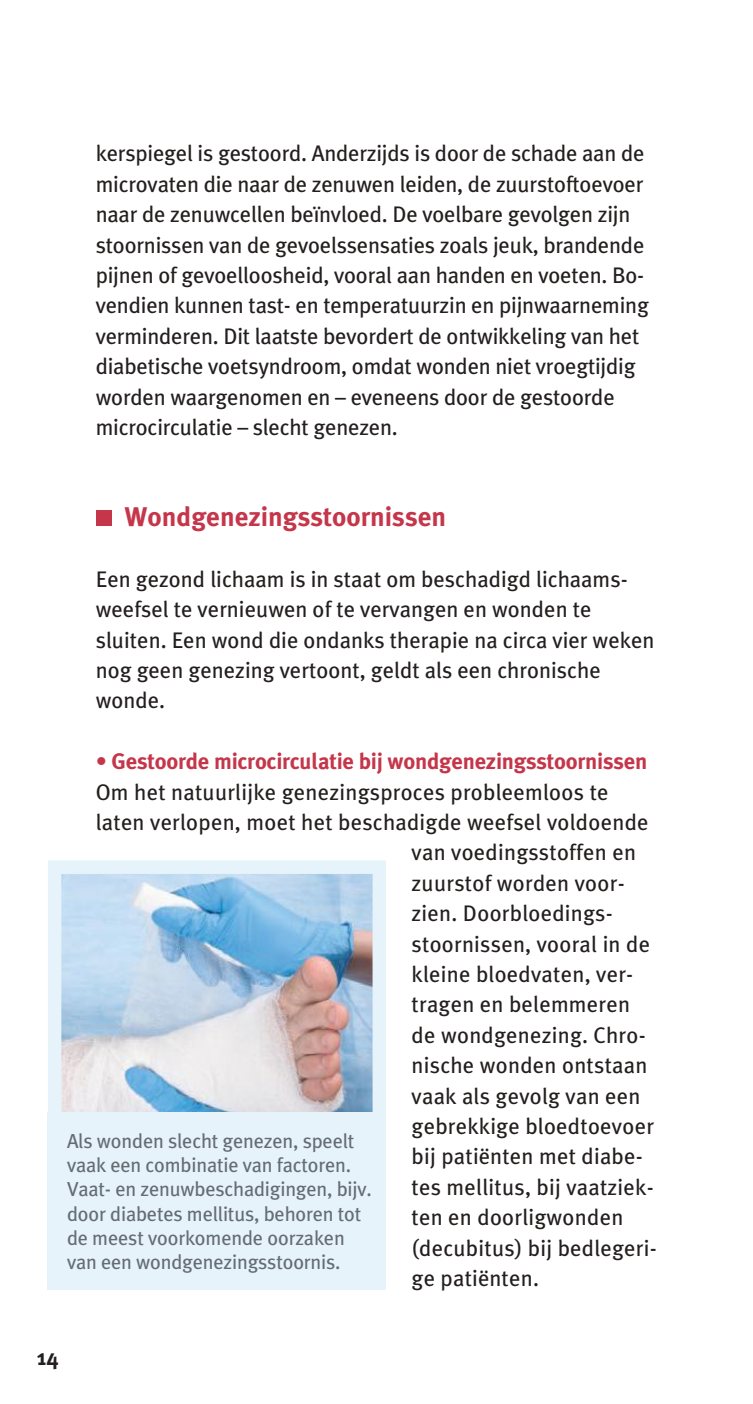
<style>
.page{position:relative;width:753px;height:1404px;background:#fff}
.page>*{position:absolute;margin:0;border:0;box-sizing:border-box;transform-origin:0 0}
.t1{font:700 27px "Meta Plus";color:#c5364a}
.t2{font:22.5px/30.4px "Meta Plus";color:#241f1f}
.t3{font:700 22.5px "Meta Plus";letter-spacing:-.01em;color:#c5364a}
.t4{font:700 22.5px "Meta Plus";color:#241f1f}
.t5{font:20.25px/24.3px "Meta Plus";letter-spacing:-.01em;color:#656d73}
</style>
<div class="page">
<div style="left:96px;top:510px;width:16px;height:16px;background:#c5364a"></div>
<img style="left:63px;top:875px;width:308px;height:236px">
<div style="left:48px;top:860px;width:338px;height:349px;border:14px solid #e6f3fb"></div>
<div style="left:48px;top:1111px;width:338px;height:177px;background:#e6f3fb"></div>
<p class="t2" style="left:96px;top:138px;width:554px">kerspiegel is gestoord. Anderzijds is door de schade aan de microvaten die naar de zenuwen leiden, de zuurstoftoevoer naar de zenuwcellen beïnvloed. De voelbare gevolgen zijn stoornissen van de gevoelssensaties zoals jeuk, brandende pijnen of gevoelloosheid, vooral aan handen en voeten. Bo&shy;vendien kunnen tast- en temperatuurzin en pijnwaarneming verminderen. Dit laatste bevordert de ontwikkeling van het diabetische voetsyndroom, omdat wonden niet vroegtijdig worden waargenomen en – eveneens door de gestoorde microcirculatie – slecht genezen.</p>
<p class="t1" style="left:124px;top:501px;width:323px">Wondgenezingsstoornissen</p>
<p class="t2" style="left:96px;top:563px;width:560px">Een gezond lichaam is in staat om beschadigd lichaams&shy;weefsel te vernieuwen of te vervangen en wonden te sluiten. Een wond die ondanks therapie na circa vier weken nog geen genezing vertoont, geldt als een chronische wonde.</p>
<p class="t3" style="left:96px;top:748px;width:553px">• Gestoorde microcirculatie bij wondgenezingsstoornissen</p>
<p class="t2" style="left:96px;top:776px;width:514px">Om het natuurlijke genezingsproces probleemloos te</p>
<p class="t2" style="left:96px;top:806px;width:554px">laten verlopen, moet het beschadigde weefsel voldoende</p>
<p class="t2" style="left:411px;top:837px;width:226px">van voedingsstoffen en</p>
<p class="t2" style="left:411px;top:867px;width:215px">zuurstof worden voor-</p>
<p class="t2" style="left:411px;top:897px;width:203px">zien. Doorbloedings-</p>
<p class="t2" style="left:411px;top:928px;width:240px">stoornissen, vooral in de</p>
<p class="t2" style="left:411px;top:958px;width:223px">kleine bloedvaten, ver-</p>
<p class="t2" style="left:411px;top:989px;width:220px">tragen en belemmeren</p>
<p class="t2" style="left:411px;top:1019px;width:236px">de wondgenezing. Chro-</p>
<p class="t2" style="left:411px;top:1049px;width:237px">nische wonden ontstaan</p>
<p class="t2" style="left:411px;top:1080px;width:230px">vaak als gevolg van een</p>
<p class="t2" style="left:411px;top:1110px;width:244px">gebrekkige bloedtoevoer</p>
<p class="t2" style="left:411px;top:1140px;width:233px">bij patiënten met diabe-</p>
<p class="t2" style="left:411px;top:1171px;width:244px">tes mellitus, bij vaatziek-</p>
<p class="t2" style="left:411px;top:1201px;width:213px">ten en doorligwonden</p>
<p class="t2" style="left:411px;top:1232px;width:247px">(decubitus) bij bedlegeri-</p>
<p class="t2" style="left:411px;top:1262px;width:129px">ge patiënten.</p>
<p class="t5" style="left:67px;top:1128px;width:306px">Als wonden slecht genezen, speelt vaak een combinatie van factoren.<br>Vaat- en zenuwbeschadigingen, bijv. door diabetes mellitus, behoren tot de meest voorkomende oorzaken van een wondgenezingsstoornis.</p>
<p class="t4" style="left:37px;top:1343px;width:23px">14</p>
</div>
